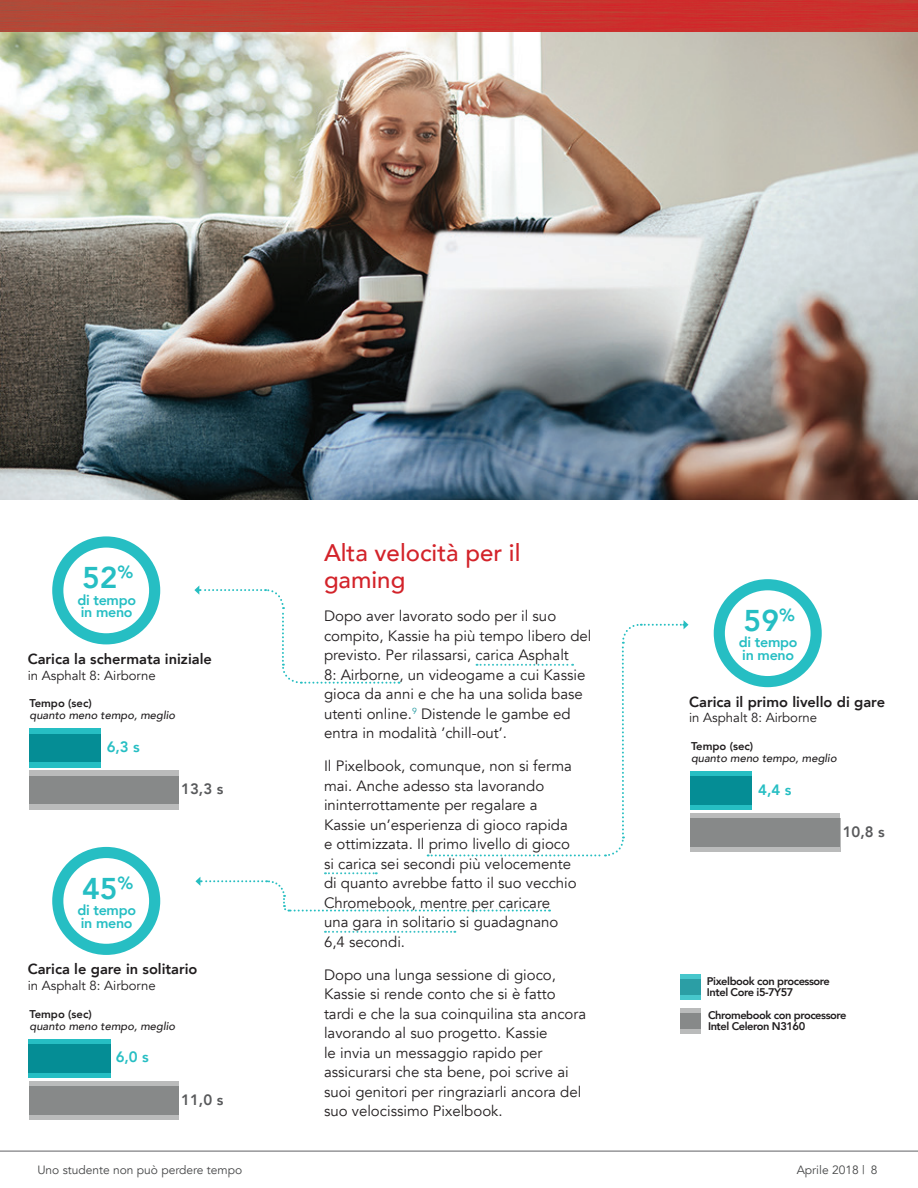
<style>
.page{position:relative;width:918px;height:1188px;background:#fff}
.page>*{position:absolute;margin:0;border:0;box-sizing:border-box;transform-origin:0 0}
.t1{font:800 30px "Avenir";color:#26bec3}
.t2{font:500 24px/27.3px "Avenir";color:#d3232a}
.t3{font:15px/19.5px "Avenir";color:#231f20}
.t4{font:800 15px "Avenir";color:#58595b}
.t5{font:800 15px "Avenir";color:#26bec3}
.t6{font:800 14.7px "Avenir";color:#201d1e}
.t7{font:800 14.25px/12.6px "Avenir";letter-spacing:-.02em;color:#26bec3}
.t8{font:13.2px "Avenir";color:#201d1e}
.t9{font:12px "Avenir";color:#454647}
.t10{font:italic 500 11.25px "Avenir";color:#201d1e}
.t11{font:800 11.25px "Avenir";color:#201d1e}
.t12{font:800 11.1px/11.1px "Avenir";letter-spacing:-.04em;color:#201d1e}
</style>
<div class="page">
<img style="left:0;top:0;width:918px;height:500px">
<svg style="left:325px;top:931px;width:130px;height:2px"></svg>
<div style="left:29px;top:776px;width:150px;height:33px;background:#babbbb"></div>
<svg style="left:29px;top:771px;width:150px;height:33px;background:#8e9090"></svg>
<div style="left:29px;top:734px;width:72px;height:33px;background:#26bec3"></div>
<svg style="left:29px;top:729px;width:72px;height:33px;background:#0a949b"></svg>
<div style="left:52px;top:536px;width:108px;height:108px;border:11px solid #26bec3;border-radius:50%"></div>
<div style="left:680px;top:974px;width:21px;height:21px;background:#47c7cc"></div>
<svg style="left:680px;top:979px;width:21px;height:21px"></svg>
<div style="left:680px;top:1008px;width:21px;height:21px;background:#babbbb"></div>
<svg style="left:680px;top:1013px;width:21px;height:21px"></svg>
<div style="left:690px;top:819px;width:150px;height:33px;background:linear-gradient(to right,#babbbb,#babbbb)"></div>
<svg style="left:690px;top:813px;width:150px;height:33px;background:#8e9090"></svg>
<div style="left:690px;top:777px;width:62px;height:33px;background:linear-gradient(to right,#26bec3,#26bec3)"></div>
<svg style="left:690px;top:771px;width:62px;height:33px;background:#0a949b"></svg>
<div style="left:714px;top:579px;width:108px;height:108px;border:11px solid #26bec3;border-radius:50%"></div>
<svg style="left:29px;top:1114px;width:150px;height:6px"></svg>
<svg style="left:29px;top:1081px;width:150px;height:33px;background:#8e9090"></svg>
<div style="left:29px;top:1045px;width:82px;height:33px;background:linear-gradient(to right,#26bec3,#26bec3)"></div>
<svg style="left:29px;top:1039px;width:82px;height:33px;background:#0a949b"></svg>
<div style="left:52px;top:847px;width:108px;height:108px;border:11px solid #26bec3;border-radius:50%"></div>
<svg style="left:194px;top:585px;width:206px;height:99px"></svg>
<svg style="left:195px;top:872px;width:355px;height:40px"></svg>
<svg style="left:428px;top:620px;width:260px;height:237px"></svg>
<hr style="left:0;top:1151px;width:918px;height:1px;background:#616164">
<h1 class="t1" style="left:82px;top:554px;width:53px">52<sup>%</sup></h1>
<p class="t7" style="left:77px;top:593px;width:60px">di tempo in meno</p>
<p class="t6" style="left:28px;top:647px;width:186px">Carica la schermata iniziale</p>
<p class="t8" style="left:28px;top:667px;width:130px">in Asphalt 8: Airborne</p>
<p class="t11" style="left:30px;top:695px;width:64px">Tempo (sec)</p>
<p class="t10" style="left:30px;top:709px;width:147px">quanto meno tempo, meglio</p>
<p class="t5" style="left:107px;top:735px;width:35px">6,3 s</p>
<h1 class="t1" style="left:82px;top:865px;width:53px">45<sup>%</sup></h1>
<p class="t7" style="left:77px;top:904px;width:60px">di tempo in meno</p>
<p class="t4" style="left:181px;top:778px;width:44px">13,3 s</p>
<p class="t6" style="left:28px;top:958px;width:171px">Carica le gare in solitario</p>
<p class="t8" style="left:28px;top:978px;width:130px">in Asphalt 8: Airborne</p>
<p class="t11" style="left:30px;top:1005px;width:64px">Tempo (sec)</p>
<p class="t10" style="left:30px;top:1019px;width:147px">quanto meno tempo, meglio</p>
<p class="t5" style="left:116px;top:1045px;width:35px">6,0 s</p>
<p class="t4" style="left:181px;top:1088px;width:44px">11,0 s</p>
<h2 class="t2" style="left:324px;top:538px;width:198px">Alta velocità per il gaming</h2>
<p class="t3" style="left:324px;top:607px;width:269px">Dopo aver lavorato sodo per il suo compito, Kassie ha più tempo libero del previsto. Per rilassarsi, carica Asphalt<br>8: Airborne, un videogame a cui Kassie gioca da anni e che ha una solida base utenti online.<sup>9</sup> Distende le gambe ed entra in modalità ’chill-out’.</p>
<p class="t3" style="left:324px;top:757px;width:254px">Il Pixelbook, comunque, non si ferma mai. Anche adesso sta lavorando ininterrottamente per regalare a Kassie un’esperienza di gioco rapida e ottimizzata. Il primo livello di gioco si carica sei secondi più velocemente di quanto avrebbe fatto il suo vecchio Chromebook, mentre per caricare una gara in solitario si guadagnano 6,4 secondi.</p>
<p class="t3" style="left:324px;top:965px;width:264px">Dopo una lunga sessione di gioco, Kassie si rende conto che si è fatto tardi e che la sua coinquilina sta ancora lavorando al suo progetto. Kassie<br>le invia un messaggio rapido per assicurarsi che sta bene, poi scrive ai suoi genitori per ringraziarli ancora del suo velocissimo Pixelbook.</p>
<h1 class="t1" style="left:744px;top:597px;width:53px">59<sup>%</sup></h1>
<p class="t7" style="left:739px;top:636px;width:60px">di tempo in meno</p>
<p class="t6" style="left:689px;top:690px;width:197px">Carica il primo livello di gare</p>
<p class="t8" style="left:689px;top:710px;width:130px">in Asphalt 8: Airborne</p>
<p class="t11" style="left:691px;top:738px;width:64px">Tempo (sec)</p>
<p class="t10" style="left:691px;top:752px;width:147px">quanto meno tempo, meglio</p>
<p class="t5" style="left:758px;top:778px;width:35px">4,4 s</p>
<p class="t4" style="left:843px;top:820px;width:44px">10,8 s</p>
<p class="t12" style="left:707px;top:975px;width:124px">Pixelbook con processore<br>Intel Core i5-7Y57</p>
<p class="t12" style="left:708px;top:1009px;width:140px">Chromebook con processore<br>Intel Celeron N3160</p>
<p class="t9" style="left:37px;top:1163px;width:206px">Uno studente non può perdere tempo</p>
<p class="t9" style="left:797px;top:1163px;width:82px">Aprile 2018 | 8</p>
</div>
